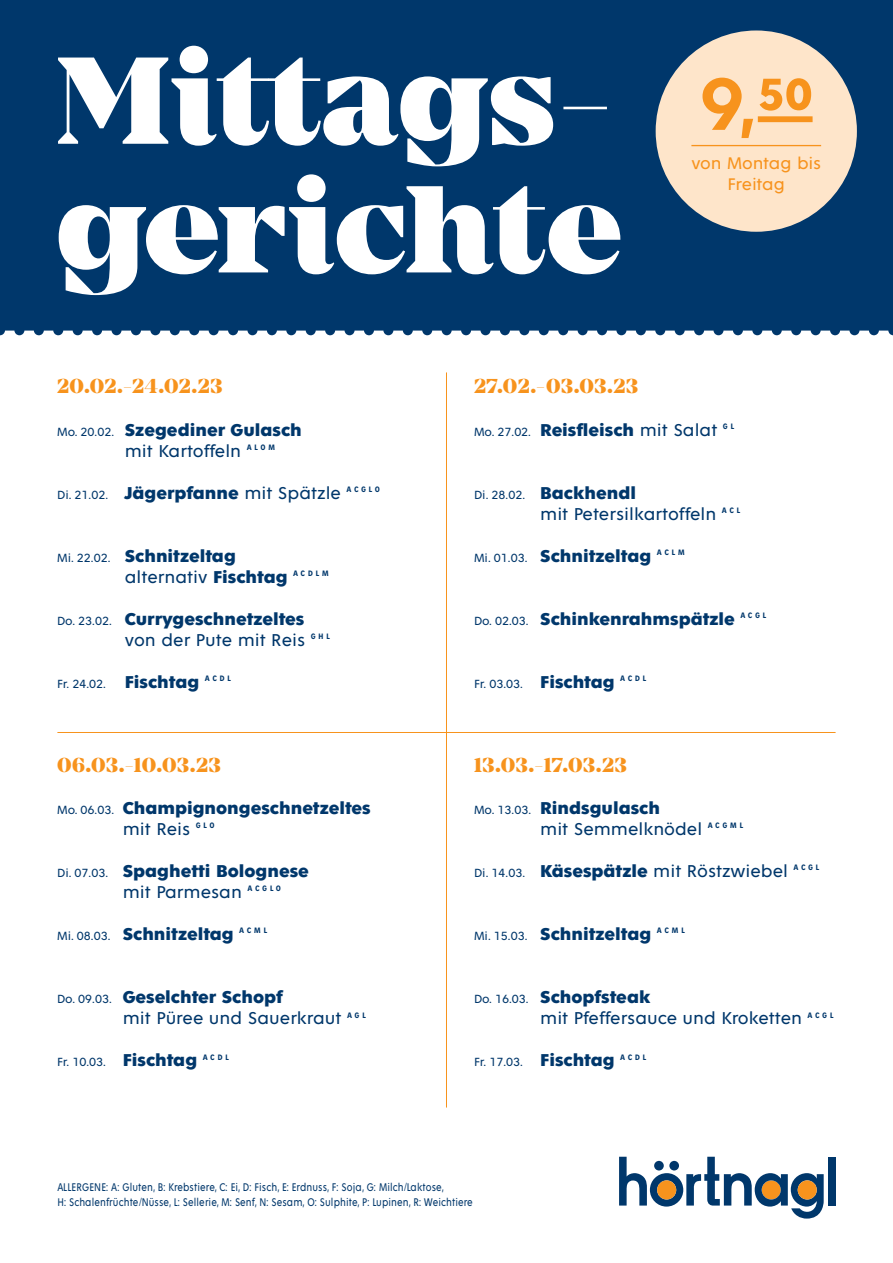
<style>
.page{position:relative;width:893px;height:1263px;background:#00376b}
.page>*{position:absolute;margin:0;border:0;box-sizing:border-box;transform-origin:0 0}
.t1{font:600 79.5px "Fenomen Sans";color:#f7931d}
.t2{font:800 21px "Mirador";letter-spacing:.025em;color:#f7931d}
.t3{font:700 18.45px/21px "Fenomen Sans";color:#00376b}
.t4{font:18.45px/21px "Fenomen Sans";color:#00376b}
.t5{font:18.15px/21.3px "Fenomen Sans";letter-spacing:-.01em;color:#f7931d;text-align:center}
.t6{font:12.75px "Fenomen Sans";color:#00376b}
.t7{font:12px/14.4px "Fenomen Sans";letter-spacing:.01em;color:#00376b;scale:.82 1}
.s1{font-weight:400;font-size:12.75px}
.s2{font-weight:400}
.s3{font-weight:700;font-size:18.45px}
.s4{font-size:12.75px}
.s5{font-weight:700}
</style>
<div class="page">
<div style="left:0;top:331px;width:893px;height:932px;background:#fff"></div>
<div style="left:656px;top:30px;width:201px;height:202px;background:#fee5ca;border-radius:50%"></div>
<div style="left:758px;top:116px;width:55px;height:6px;background:#f7931d"></div>
<hr style="left:691px;top:145px;width:130px;height:1px;background:#f7931d">
<div style="left:828px;top:1157px;width:8px;height:48px;background:#00376b"></div>
<svg style="left:619px;top:1157px;width:205px;height:61px"></svg>
<svg style="left:59px;top:174px;width:561px;height:121px"></svg>
<svg style="left:58px;top:46px;width:549px;height:120px"></svg>
<hr style="left:446px;top:372px;width:1px;height:735px;background:#f7931d">
<hr style="left:57px;top:732px;width:779px;height:1px;background:#f7931d">
<p class="t2" style="left:57px;top:374px;width:167px">20.02.-24.02.23</p>
<p class="t3" style="left:125px;top:419px;width:179px;text-indent:-68px"><span class="s1">Mo. 20.02.</span> Szegediner Gulasch <span class="s2">mit Kartoffeln</span> <sup>A</sup> <sup>L</sup> <sup>O</sup> <sup>M</sup></p>
<p class="t3" style="left:57px;top:482px;width:324px"><span class="s1">Di. 21.02.</span> Jägerpfanne <span class="s2">mit Spätzle</span> <sup>A</sup> <sup>C</sup> <sup>G</sup> <sup>L</sup> <sup>O</sup></p>
<p class="t3" style="left:125px;top:545px;width:206px;text-indent:-68px"><span class="s1">Mi. 22.02.</span> Schnitzeltag<br><span class="s2">alternativ</span> Fischtag <sup>A</sup> <sup>C</sup> <sup>D</sup> <sup>L</sup> <sup>M</sup></p>
<p class="t3" style="left:125px;top:608px;width:207px;text-indent:-68px"><span class="s1">Do. 23.02.</span> Currygeschnetzeltes <span class="s2">von der Pute mit Reis</span> <sup>G</sup> <sup>H</sup> <sup>L</sup></p>
<p class="t6" style="left:57px;top:677px;width:175px">Fr. 24.02. <span class="s3">Fischtag</span> <sup>A</sup> <sup>C</sup> <sup>D</sup> <sup>L</sup></p>
<p class="t2" style="left:57px;top:752px;width:165px">06.03.-10.03.23</p>
<p class="t3" style="left:123px;top:797px;width:250px;text-indent:-66px"><span class="s1">Mo. 06.03.</span> Champignongeschnetzeltes <span class="s2">mit Reis</span> <sup>G</sup> <sup>L</sup> <sup>O</sup></p>
<p class="t3" style="left:123px;top:860px;width:188px;text-indent:-66px"><span class="s1">Di. 07.03.</span> Spaghetti Bolognese <span class="s2">mit Parmesan</span> <sup>A</sup> <sup>C</sup> <sup>G</sup> <sup>L</sup> <sup>O</sup></p>
<p class="t3" style="left:57px;top:923px;width:212px"><span class="s1">Mi. 08.03.</span> Schnitzeltag <sup>A</sup> <sup>C</sup> <sup>M</sup> <sup>L</sup></p>
<p class="t4" style="left:123px;top:986px;width:245px;text-indent:-66px"><span class="s4">Do. 09.03.</span> <span class="s5">Geselchter Schopf<br></span>mit Püree und Sauerkraut <sup>A</sup> <sup>G</sup> <sup>L</sup></p>
<p class="t6" style="left:57px;top:1055px;width:173px">Fr. 10.03. <span class="s3">Fischtag</span> <sup>A</sup> <sup>C</sup> <sup>D</sup> <sup>L</sup></p>
<h1 class="t1" style="left:700px;top:62px;width:114px">9,50</h1>
<p class="t5" style="left:691px;top:152px;width:131px">von Montag bis<br>Freitag</p>
<p class="t2" style="left:474px;top:374px;width:166px">27.02.-03.03.23</p>
<p class="t3" style="left:474px;top:419px;width:262px"><span class="s1">Mo. 27.02.</span> Reisfleisch <span class="s2">mit Salat</span> <sup>G</sup> <sup>L</sup></p>
<p class="t6" style="left:474px;top:488px;width:163px">Di. 28.02. <span class="s3">Backhendl</span></p>
<p class="t4" style="left:540px;top:503px;width:201px">mit Petersilkartoffeln <sup>A</sup> <sup>C</sup> <sup>L</sup></p>
<p class="t3" style="left:474px;top:545px;width:212px"><span class="s1">Mi. 01.03.</span> Schnitzeltag <sup>A</sup> <sup>C</sup> <sup>L</sup> <sup>M</sup></p>
<p class="t3" style="left:474px;top:608px;width:294px"><span class="s1">Do. 02.03.</span> Schinkenrahmspätzle <sup>A</sup> <sup>C</sup> <sup>G</sup> <sup>L</sup></p>
<p class="t6" style="left:474px;top:677px;width:174px">Fr. 03.03. <span class="s3">Fischtag</span> <sup>A</sup> <sup>C</sup> <sup>D</sup> <sup>L</sup></p>
<p class="t2" style="left:474px;top:752px;width:154px">13.03.-17.03.23</p>
<p class="t4" style="left:540px;top:797px;width:205px;text-indent:-66px"><span class="s4">Mo. 13.03.</span> <span class="s5">Rindsgulasch<br></span>mit Semmelknödel <sup>A</sup> <sup>C</sup> <sup>G</sup> <sup>M</sup> <sup>L</sup></p>
<p class="t4" style="left:474px;top:860px;width:347px"><span class="s4">Di. 14.03.</span> <span class="s5">Käsespätzle</span> mit Röstzwiebel <sup>A</sup> <sup>C</sup> <sup>G</sup> <sup>L</sup></p>
<p class="t3" style="left:474px;top:923px;width:212px"><span class="s1">Mi. 15.03.</span> Schnitzeltag <sup>A</sup> <sup>C</sup> <sup>M</sup> <sup>L</sup></p>
<p class="t4" style="left:540px;top:986px;width:295px;text-indent:-66px"><span class="s4">Do. 16.03.</span> <span class="s5">Schopfsteak<br></span>mit Pfeffersauce und Kroketten <sup>A</sup> <sup>C</sup> <sup>G</sup> <sup>l</sup></p>
<p class="t6" style="left:474px;top:1055px;width:174px">Fr. 17.03. <span class="s3">Fischtag</span> <sup>A</sup> <sup>C</sup> <sup>D</sup> <sup>L</sup></p>
<p class="t7" style="left:57px;top:1180px;width:508px">ALLERGENE: A: Gluten, B: Krebstiere, C: Ei, D: Fisch, E: Erdnuss, F: Soja, G: Milch/Laktose,<br>H: Schalenfrüchte/Nüsse, L: Sellerie, M: Senf, N: Sesam, O: Sulphite, P: Lupinen, R: Weichtiere</p>
</div>
